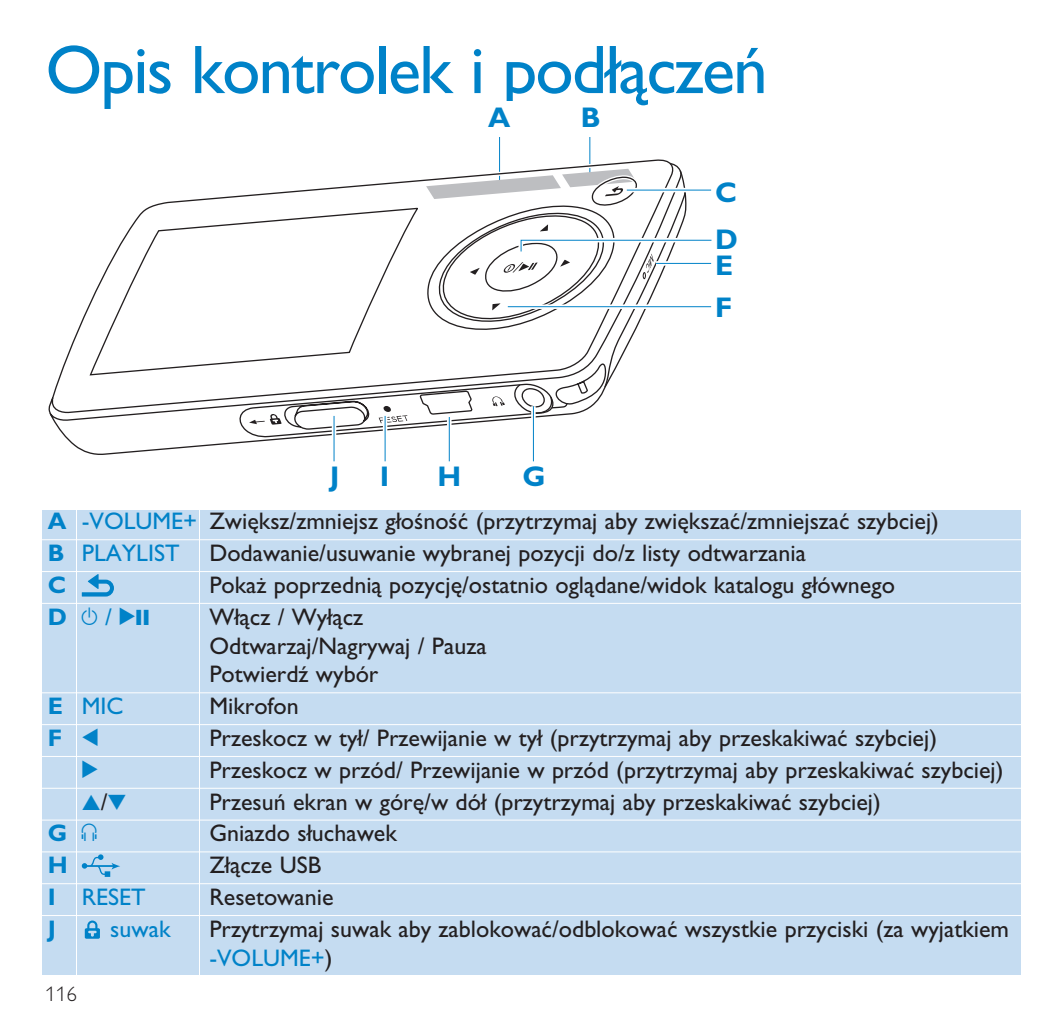
<style>
.page{position:relative;width:1063px;height:1021px;background:#fff}
.page>*{position:absolute;margin:0;border:0;box-sizing:border-box;transform-origin:0 0}
.t1{font:69px "Gill Sans Alt CE";letter-spacing:-.025em;color:#0082c8}
.t2{font:700 28.5px/26.4px "Gill Sans Alt CE";color:#0082c8}
.t3{font:24px/31.8px "Gill Sans Alt CE";color:#231f20}
.t4{font:24px "Gill Alt One";color:#0082c8}
.t5{font:24px "Audio Four 4";color:#0082c8}
.t6{font:700 24px "Gill Sans Alt CE";color:#0082c8}
.t7{font:700 24px "Gill Alt One";color:#0082c8}
.t8{font:300 21px "Gill Alt One";color:#231f20}
.s1{font-weight:700;color:#0082c8}
.s2{font-family:"Gill Alt One";color:#0082c8}
.s3{font-family:"Gill Sans Alt CE";font-weight:700}
.s4{font-family:"Audio Six 6"}
.s5{font-family:"Gill Sans Alt CE"}
.s6{font-family:"Audio Four 4";font-weight:400}
.s7{font-family:"Gill Sans Alt CE";color:#231f20}
.s8{font-family:"Audio Six 6";font-weight:400}
</style>
<div class="page">
<hr style="left:589px;top:137px;width:1px;height:45px;background:#0082c8">
<hr style="left:499px;top:137px;width:1px;height:45px;background:#0082c8">
<svg style="left:49px;top:159px;width:620px;height:295px"></svg>
<svg style="left:379px;top:406px;width:28px;height:17px"></svg>
<svg style="left:511px;top:162px;width:175px;height:257px"></svg>
<svg style="left:417px;top:176px;width:228px;height:232px"></svg>
<svg style="left:249px;top:414px;width:33px;height:11px"></svg>
<svg style="left:492px;top:396px;width:13px;height:10px"></svg>
<svg style="left:492px;top:303px;width:8px;height:7px"></svg>
<svg style="left:470px;top:268px;width:10px;height:7px"></svg>
<svg style="left:426px;top:169px;width:222px;height:45px"></svg>
<div style="left:531px;top:406px;width:5px;height:55px;background:#f5fafc"></div>
<svg style="left:447px;top:417px;width:5px;height:44px"></svg>
<svg style="left:383px;top:416px;width:4px;height:45px"></svg>
<svg style="left:332px;top:416px;width:4px;height:45px"></svg>
<hr style="left:627px;top:188px;width:84px;height:4px;background:#fff">
<svg style="left:508px;top:304px;width:203px;height:5px"></svg>
<hr style="left:508px;top:306px;width:203px;height:1px;background:#0082c8">
<svg style="left:503px;top:224px;width:209px;height:56px"></svg>
<hr style="left:533px;top:406px;width:1px;height:55px;background:#0082c8">
<hr style="left:449px;top:417px;width:1px;height:44px;background:#0082c8">
<hr style="left:385px;top:416px;width:1px;height:45px;background:#0082c8">
<hr style="left:334px;top:416px;width:1px;height:45px;background:#0082c8">
<hr style="left:627px;top:189px;width:84px;height:2px;background:#0082c8">
<div style="left:43px;top:510px;width:33px;height:465px;background:#c5dcf1"></div>
<div style="left:77px;top:510px;width:122px;height:465px;background:#c5dcf1"></div>
<div style="left:200px;top:510px;width:820px;height:465px;background:#c5dcf1"></div>
<hr style="left:39px;top:539px;width:984px;height:1px;background:#fff">
<hr style="left:39px;top:571px;width:984px;height:1px;background:#fff">
<hr style="left:39px;top:603px;width:984px;height:1px;background:#fff">
<hr style="left:39px;top:692px;width:984px;height:1px;background:#fff">
<hr style="left:39px;top:724px;width:984px;height:1px;background:#fff">
<hr style="left:39px;top:756px;width:984px;height:1px;background:#fff">
<hr style="left:39px;top:787px;width:984px;height:1px;background:#fff">
<hr style="left:39px;top:819px;width:984px;height:1px;background:#fff">
<hr style="left:39px;top:851px;width:984px;height:1px;background:#fff">
<hr style="left:39px;top:883px;width:984px;height:1px;background:#fff">
<hr style="left:39px;top:915px;width:984px;height:1px;background:#fff">
<svg style="left:85px;top:920px;width:15px;height:18px"></svg>
<svg style="left:82px;top:854px;width:38px;height:22px"></svg>
<svg style="left:82px;top:574px;width:32px;height:22px"></svg>
<h1 class="t1" style="left:46px;top:46px;width:724px">Opis kontrolek i podłączeń</h1>
<p class="t2" style="left:488px;top:107px;width:24px">A</p>
<p class="t2" style="left:581px;top:107px;width:21px">B</p>
<p class="t2" style="left:715px;top:182px;width:23px">C</p>
<p class="t2" style="left:715px;top:229px;width:24px">D<br>E</p>
<p class="t2" style="left:330px;top:466px;width:11px">J</p>
<p class="t2" style="left:380px;top:466px;width:11px">I</p>
<p class="t2" style="left:438px;top:466px;width:25px">H</p>
<p class="t2" style="left:523px;top:466px;width:25px">G</p>
<p class="t2" style="left:715px;top:296px;width:19px">F</p>
<p class="t3" style="left:48px;top:508px;width:893px"><span class="s1">A</span> <span class="s2">-VOLUME+</span> Zwiększ/zmniejsz głośność (przytrzymaj aby zwiększać/zmniejszać szybciej)<br><span class="s1">B</span> <span class="s2">PLAYLIST</span> Dodawanie/usuwanie wybranej pozycji do/z listy odtwarzania<br><span class="s1">C</span></p>
<p class="t3" style="left:209px;top:571px;width:687px">Pokaż poprzednią pozycję/ostatnio oglądane/widok katalogu głównego</p>
<p class="t5" style="left:48px;top:607px;width:103px"><span class="s3">D</span> <span class="s4">y</span><span class="s5">/</span> 2;</p>
<p class="t3" style="left:209px;top:605px;width:279px;line-height:28.8px">Włącz / Wyłącz<br>Odtwarzaj/Nagrywaj / Pauza<br>Potwierdź wybór</p>
<p class="t4" style="left:48px;top:697px;width:77px"><span class="s3">E</span> MIC</p>
<p class="t3" style="left:209px;top:693px;width:91px">Mikrofon</p>
<p class="t6" style="left:48px;top:729px;width:52px">F <span class="s6">1</span></p>
<p class="t3" style="left:209px;top:724px;width:729px">Przeskocz w tył/ Przewijanie w tył (przytrzymaj aby przeskakiwać szybciej)</p>
<p class="t5" style="left:82px;top:760px;width:18px">2</p>
<p class="t3" style="left:209px;top:756px;width:796px">Przeskocz w przód/ Przewijanie w przód (przytrzymaj aby przeskakiwać szybciej)</p>
<p class="t5" style="left:82px;top:792px;width:46px">3<span class="s7">/</span>4</p>
<p class="t3" style="left:209px;top:788px;width:673px">Przesuń ekran w górę/w dół (przytrzymaj aby przeskakiwać szybciej)</p>
<p class="t6" style="left:48px;top:825px;width:52px">G <span class="s8">p</span></p>
<p class="t3" style="left:209px;top:820px;width:189px">Gniazdo słuchawek</p>
<p class="t6" style="left:48px;top:856px;width:21px">H</p>
<p class="t3" style="left:209px;top:852px;width:113px">Złącze USB</p>
<p class="t4" style="left:48px;top:888px;width:99px"><span class="s3">I</span> RESET</p>
<p class="t3" style="left:209px;top:883px;width:126px">Resetowanie</p>
<p class="t7" style="left:48px;top:920px;width:9px">J</p>
<p class="t4" style="left:110px;top:920px;width:62px">suwak</p>
<p class="t3" style="left:209px;top:915px;width:801px">Przytrzymaj suwak aby zablokować/odblokować wszystkie przyciski (za wyjatkiem</p>
<p class="t4" style="left:209px;top:949px;width:125px">-VOLUME+<span class="s7">)</span></p>
<p class="t8" style="left:46px;top:986px;width:33px">116</p>
</div>
